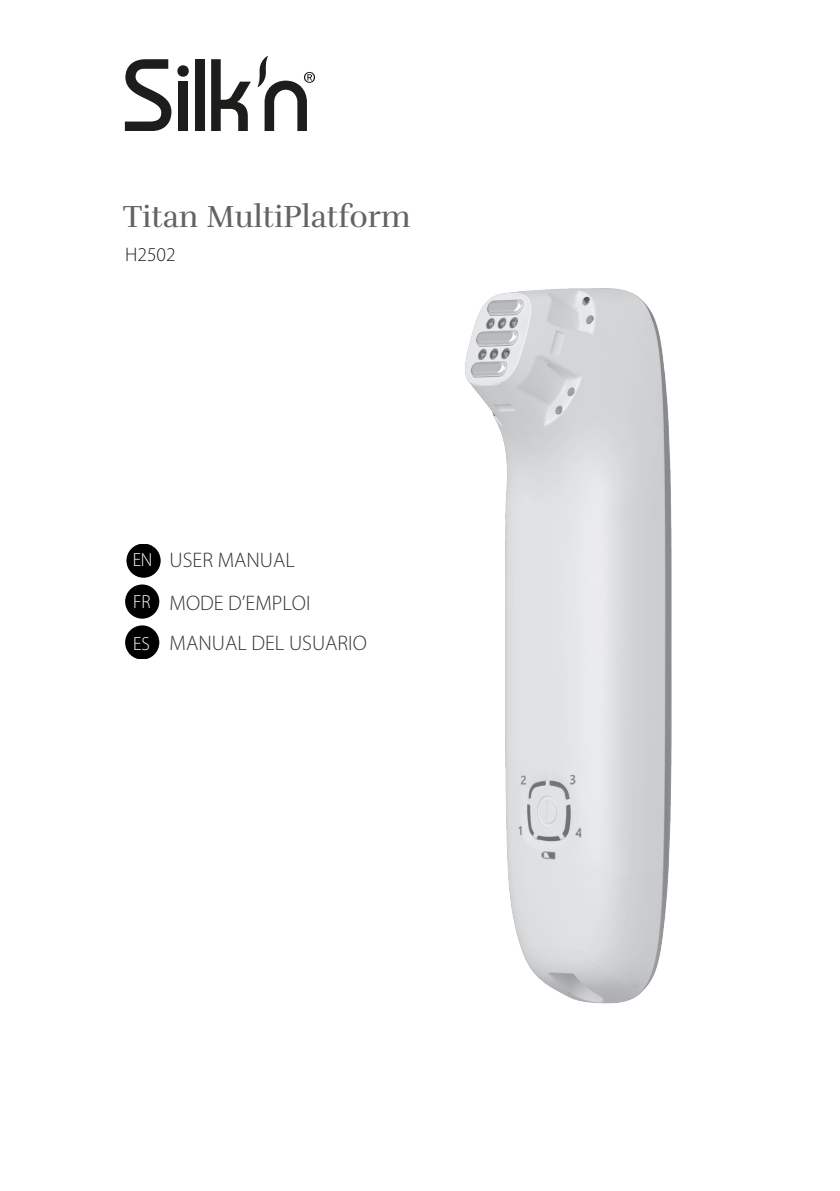
<style>
.page{position:relative;width:840px;height:1191px;background:#fff}
.page>*{position:absolute;margin:0;border:0;box-sizing:border-box;transform-origin:0 0}
.S_Normal{font:31.4px "Rufina";color:#636366}
.t1{font:300 21px/42.6px "Myriad Pro";color:#333}
.S_Model{font:300 19.6px "Myriad Pro";color:#231f20}
.t2{font:300 19px "Myriad Pro";color:#fff;scale:.95 1}
</style>
<div class="page">
<img style="left:125px;top:288px;width:547px;height:716px">
<svg style="left:126px;top:545px;width:34px;height:33px"></svg>
<svg style="left:125px;top:625px;width:34px;height:33px"></svg>
<div style="left:125px;top:584px;width:34px;height:34px;background:#000;border-radius:50%"></div>
<svg style="left:125px;top:59px;width:46px;height:71px"></svg>
<div style="left:177px;top:65px;width:12px;height:12px;background:#1d1d1b;border-radius:50%"></div>
<div style="left:178px;top:82px;width:10px;height:48px;background:#1d1d1b"></div>
<div style="left:195px;top:59px;width:9px;height:71px;background:#1d1d1b"></div>
<svg style="left:211px;top:59px;width:40px;height:71px"></svg>
<svg style="left:257px;top:57px;width:58px;height:73px"></svg>
<p class="S_Normal" style="left:123px;top:198px;width:289px">Titan MultiPlatform</p>
<p class="S_Model" style="left:125px;top:244px;width:52px">H2502</p>
<p class="t2" style="left:133px;top:549px;width:22px">EN</p>
<p class="t2" style="left:133px;top:591px;width:20px">FR</p>
<p class="t2" style="left:133px;top:633px;width:19px">ES</p>
<p class="t1" style="left:169px;top:539px;width:142px">USER MANUAL<br>MODE D’EMPLOI</p>
<p class="t1" style="left:169px;top:622px;width:199px">MANUAL DEL USUARIO</p>
</div>
